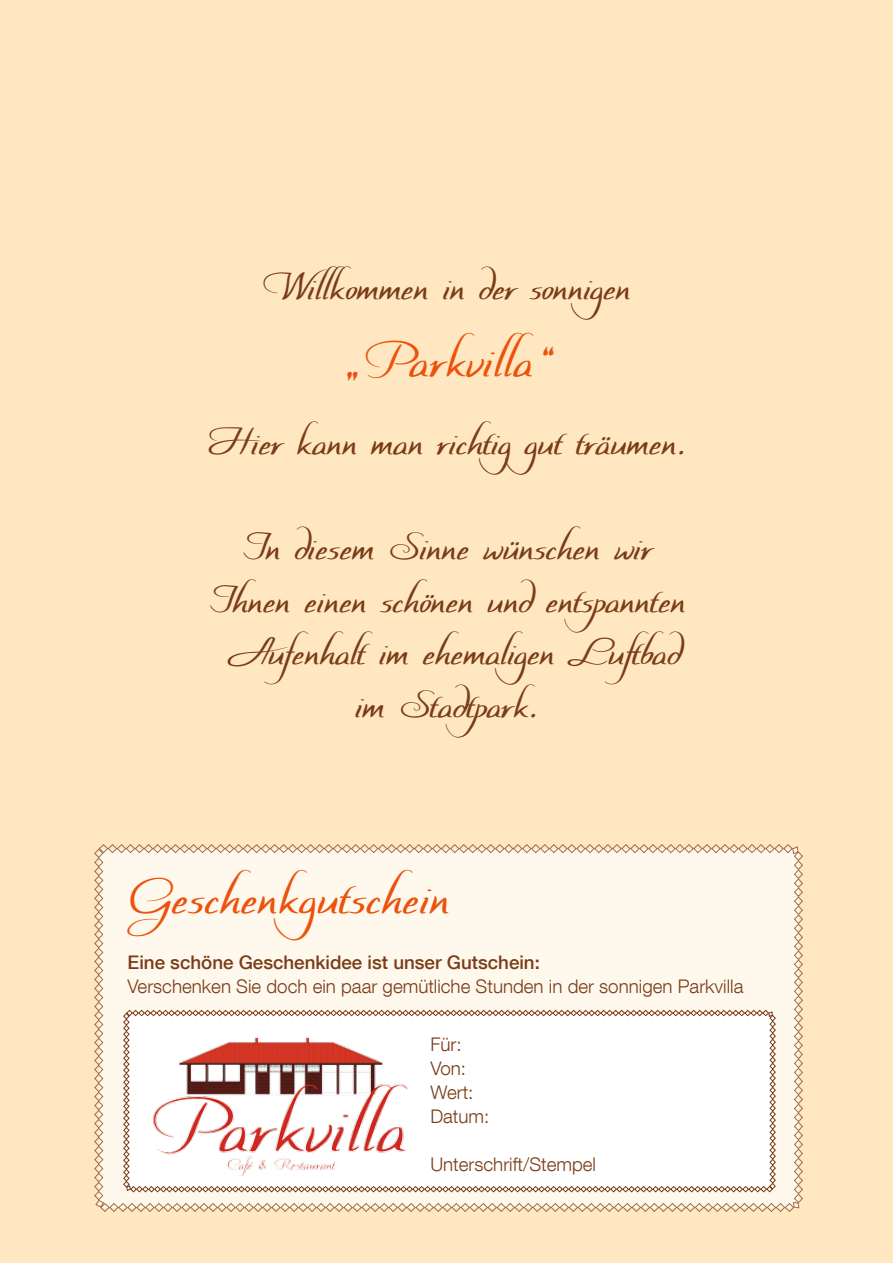
<style>
.page{position:relative;width:893px;height:1263px;background:#ffe7c1}
.page>*{position:absolute;margin:0;border:0;box-sizing:border-box;transform-origin:0 0}
.t1{font:49.5px "Certificate";color:#ec520b}
.t2{font:37.5px/52.5px "Certificate";letter-spacing:-.01em;color:#793c17;text-align:center}
.t3{font:300 18.75px/24px "Helvetica Neue LT Com";color:#793c17}
.t4{font:500 18.75px "Helvetica Neue LT Com";color:#793c17}
</style>
<div class="page">
<svg style="left:94px;top:844px;width:709px;height:368px;background:#faf2e9"></svg>
<img style="left:138px;top:1005px;width:286px;height:177px">
<p class="t2" style="left:262px;top:259px;width:370px">Willkommen in der sonnigen</p>
<h1 class="t1" style="left:345px;top:330px;width:205px">„Parkvilla“</h1>
<p class="t2" style="left:207px;top:415px;width:481px">Hier kann man richtiggut träumen.</p>
<p class="t2" style="left:207px;top:520px;width:480px">In diesem Sinne wünschen wir<br>Ihnen einen schönen und entspannten<br>Aufenhalt im ehemaligen Luftbad im Stadtpark.</p>
<h1 class="t1" style="left:128px;top:867px;width:323px">Geschenkgutschein</h1>
<p class="t4" style="left:128px;top:951px;width:414px">Eine schöne Geschenkidee ist unser Gutschein:</p>
<p class="t3" style="left:128px;top:974px;width:617px">Verschenken Sie doch ein paar gemütliche Stunden in der sonnigen Parkvilla</p>
<p class="t3" style="left:430px;top:1032px;width:61px">Für:<br>Von:<br>Wert:<br>Datum:</p>
<p class="t3" style="left:430px;top:1152px;width:167px">Unterschrift/Stempel</p>
</div>
